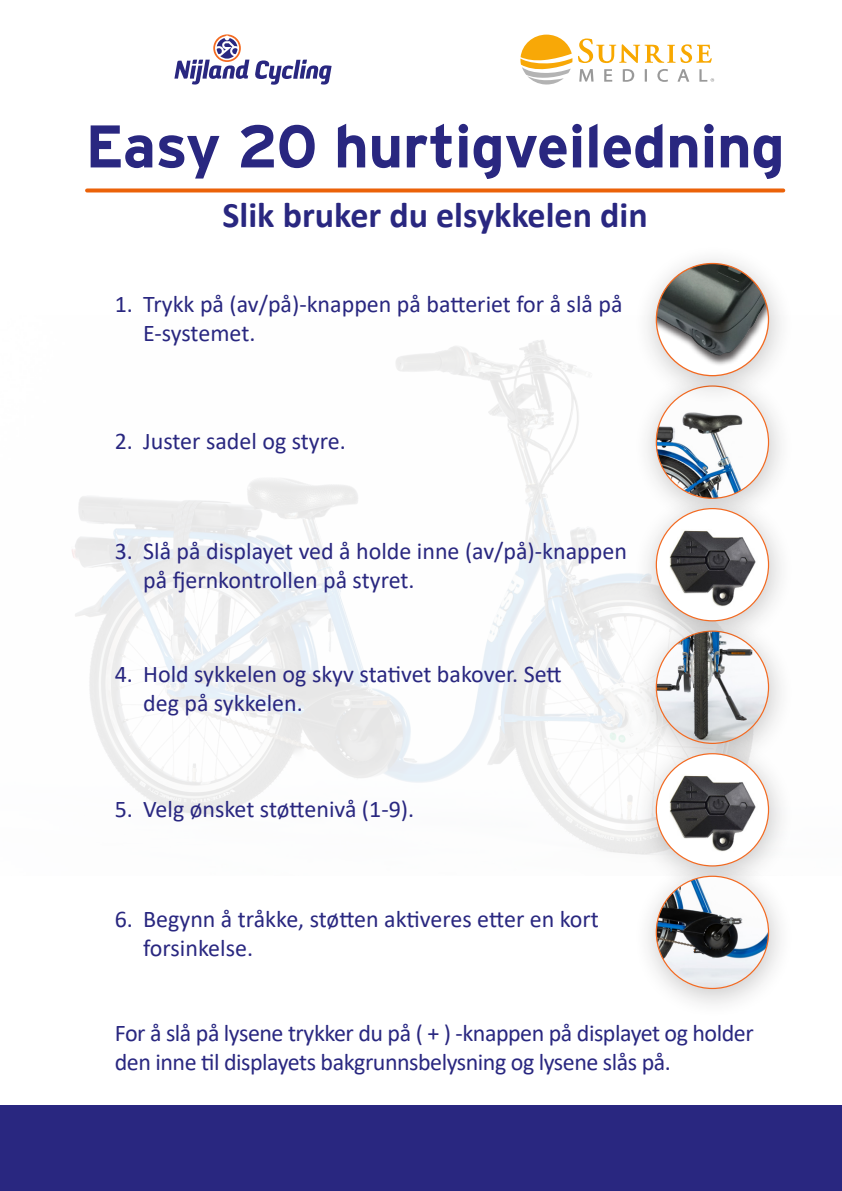
<style>
.page{position:relative;width:842px;height:1191px;background:#fff}
.page>*{position:absolute;margin:0;border:0;box-sizing:border-box;transform-origin:0 0}
.t1{font:700 60px "Interstate";letter-spacing:-.01em;color:#292780}
.t2{font:700 36px "Calibri";color:#292780}
.Plain_text{font:24px/28.8px "Calibri";letter-spacing:-.005em;color:#292780}
</style>
<div class="page">
<img style="left:72px;top:340px;width:561px;height:514px">
<div style="left:0;top:1106px;width:842px;height:85px;background:#292780"></div>
<div style="left:633px;top:612px;width:162px;height:162px;background:#231f20;opacity:.25"></div>
<img style="left:656px;top:631px;width:112px;height:112px;border-radius:56px">
<div style="left:633px;top:367px;width:162px;height:162px;background:#231f20;opacity:.25"></div>
<img style="left:656px;top:386px;width:112px;height:112px;border-radius:56px">
<div style="left:633px;top:734px;width:162px;height:162px;background:#231f20;opacity:.25"></div>
<img style="left:656px;top:753px;width:112px;height:113px;border-radius:56px">
<div style="left:633px;top:489px;width:162px;height:162px;background:#231f20;opacity:.25"></div>
<img style="left:656px;top:508px;width:112px;height:113px;border-radius:56px">
<div style="left:633px;top:857px;width:162px;height:162px;background:#231f20;opacity:.25"></div>
<img style="left:656px;top:876px;width:112px;height:112px;border-radius:56px">
<div style="left:633px;top:244px;width:162px;height:162px;background:#231f20;opacity:.25"></div>
<div style="left:656px;top:263px;width:112px;height:113px;background:#231f20;opacity:.75"></div>
<svg style="left:87px;top:188px;width:696px;height:4px;background:#ed7527"></svg>
<svg style="left:174px;top:34px;width:158px;height:51px"></svg>
<svg style="left:520px;top:35px;width:52px;height:49px"></svg>
<svg style="left:578px;top:38px;width:134px;height:25px"></svg>
<svg style="left:579px;top:69px;width:14px;height:13px"></svg>
<svg style="left:604px;top:69px;width:8px;height:13px"></svg>
<svg style="left:623px;top:69px;width:11px;height:13px"></svg>
<svg style="left:645px;top:69px;width:2px;height:13px"></svg>
<svg style="left:657px;top:69px;width:11px;height:13px"></svg>
<svg style="left:677px;top:69px;width:12px;height:13px"></svg>
<svg style="left:699px;top:69px;width:15px;height:13px"></svg>
<p class="t1" style="left:85px;top:113px;width:701px">Easy 20 hurtigveiledning</p>
<p class="t2" style="left:222px;top:190px;width:427px">Slik bruker du elsykkelen din</p>
<p class="Plain_text" style="left:143px;top:289px;width:481px;text-indent:-28px">1. Trykk på (av/på)-knappen på batteriet for å slå på<br>E-systemet.</p>
<p class="Plain_text" style="left:115px;top:426px;width:233px">2. Juster sadel og styre.</p>
<p class="Plain_text" style="left:143px;top:536px;width:485px;text-indent:-28px">3. Slå på displayet ved å holde inne (av/på)-knappen på fjernkontrollen på styret.</p>
<p class="Plain_text" style="left:143px;top:658px;width:420px;text-indent:-28px">4. Hold sykkelen og skyv stativet bakover. Sett deg på sykkelen.</p>
<p class="Plain_text" style="left:115px;top:794px;width:301px">5. Velg ønsket støttenivå (1-9).</p>
<p class="Plain_text" style="left:143px;top:904px;width:457px;text-indent:-28px">6. Begynn å tråkke, støtten aktiveres etter en kort forsinkelse.</p>
<p class="Plain_text" style="left:115px;top:1018px;width:640px">For å slå på lysene trykker du på ( + ) -knappen på displayet og holder den inne til displayets bakgrunnsbelysning og lysene slås på.</p>
</div>
